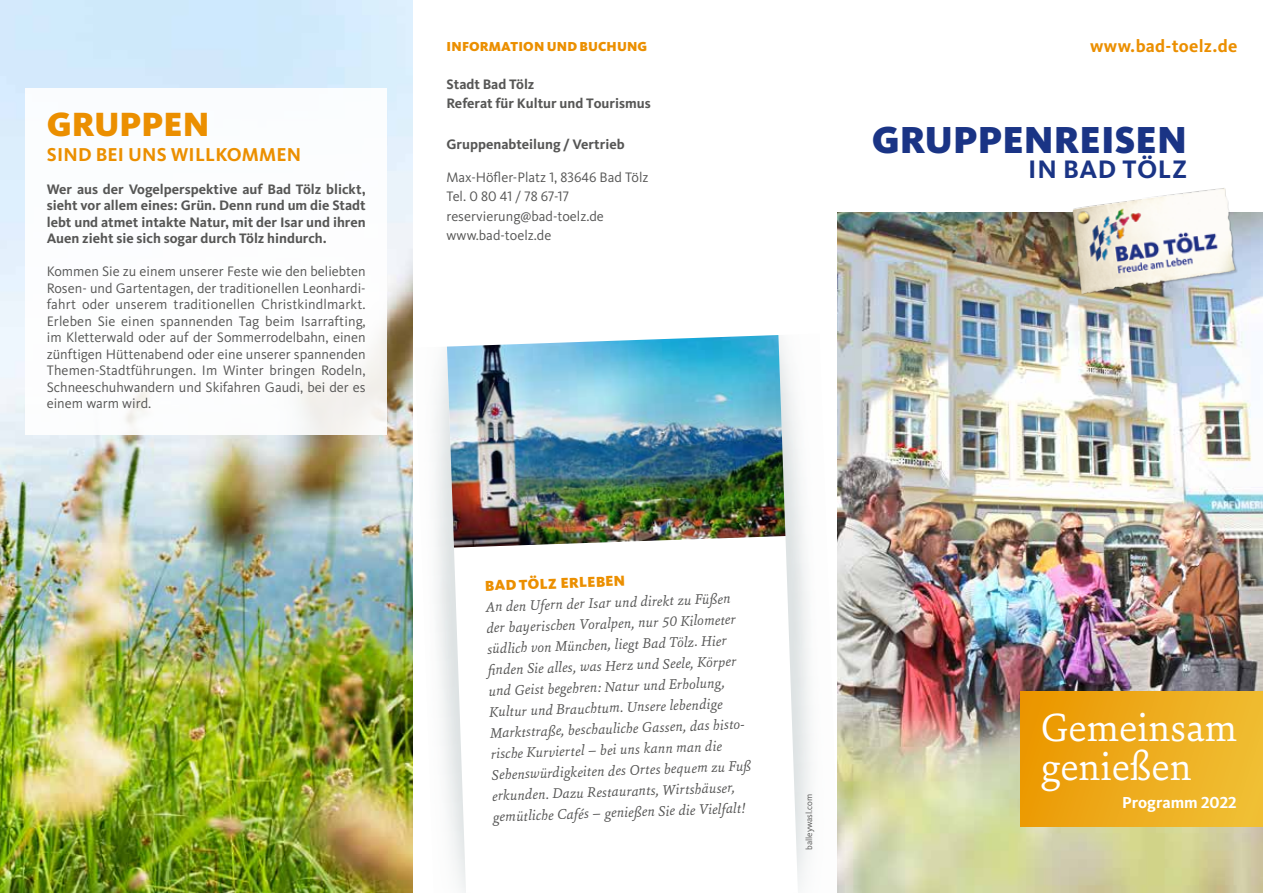
<style>
.page{position:relative;width:1263px;height:893px;background:#fff}
.page>*{position:absolute;margin:0;border:0;box-sizing:border-box;transform-origin:0 0}
.t1{font:42px/39px "Sina Nova";color:#fff}
.t2{font:900 39px "Kievit OT";color:#1a3485}
.t3{font:900 34.8px "Kievit OT";color:#eb8f00}
.t4{font:700 26.25px "Kievit OT";letter-spacing:.025em;color:#1a3485}
.t5{font:700 19.35px "Kievit OT";letter-spacing:.01em;color:#eb8f00}
.t6{font:700 18px "Kievit OT";letter-spacing:.015em;color:#eb8f00}
.t7{font:700 16.5px "Kievit OT";color:#fff}
.t8{font:italic 15px/21px "Sina Nova";color:#565655}
.t9{font:900 15px "Kievit OT";color:#eb8f00}
.t10{font:14.25px/16.5px "Kievit OT";color:#565655}
.t11{font:700 14.25px/16.5px "Kievit OT";color:#565655}
.t12{font:900 13.5px "Kievit OT";letter-spacing:.01em;color:#eb8f00}
.t13{font:9px "Kievit OT";color:#565655}
</style>
<div class="page">
<img style="left:838px;top:213px;width:425px;height:680px">
<img style="left:1072px;top:188px;width:169px;height:108px">
<img style="left:798px;top:334px;width:41px;height:559px">
<svg style="left:447px;top:356px;width:351px;height:537px"></svg>
<img style="left:447px;top:335px;width:338px;height:213px">
<img style="left:0;top:0;width:412px;height:893px">
<div style="left:26px;top:88px;width:361px;height:346px;background:#fff"></div>
<div style="left:1020px;top:692px;width:243px;height:135px;background:linear-gradient(to right,#eb9801,#f0bf36)"></div>
<h3 class="t3" style="left:47px;top:103px;width:164px">GRUPPEN</h3>
<h3 class="t5" style="left:47px;top:143px;width:256px">SIND BEI UNS WILLKOMMEN</h3>
<p class="t11" style="left:47px;top:181px;width:320px;text-align:justify">Wer aus der Vogelperspektive auf Bad Tölz blickt, sieht vor allem eines: Grün. Denn rund um die Stadt lebt und atmet intakte Natur, mit der Isar und ihren Auen zieht sie sich sogar durch Tölz hindurch.</p>
<p class="t10" style="left:47px;top:264px;width:320px;text-align:justify">Kommen Sie zu einem unserer Feste wie den beliebten Rosen- und Gartentagen, der traditionellen Leonhardi&shy;fahrt oder unserem traditionellen Christkindlmarkt.<br>Erleben Sie einen spannenden Tag beim Isarrafting, im Kletterwald oder auf der Sommerrodelbahn, einen zünftigen Hüttenabend oder eine unserer spannenden Themen-Stadtführungen. Im Winter bringen Rodeln, Schneeschuhwandern und Skifahren Gaudi, bei der es einem warm wird.</p>
<p class="t12" style="left:447px;top:39px;width:202px">INFORMATION UND BUCHUNG</p>
<p class="t11" style="left:446px;top:74px;width:206px;line-height:19.5px">Stadt Bad Tölz<br>Referat für Kultur und Tourismus</p>
<p class="t11" style="left:446px;top:136px;width:180px">Gruppenabteilung / Vertrieb</p>
<p class="t10" style="left:446px;top:167px;width:204px;line-height:19.5px">Max-Höfler-Platz 1, 83646 Bad Tölz<br>Tel. 0 80 41 / 78 67-17 reservierung@bad-toelz.de www.bad-toelz.de</p>
<p class="t6" style="left:1090px;top:35px;width:149px">www.bad-toelz.de</p>
<h2 class="t2" style="left:872px;top:116px;width:317px">GRUPPENREISEN</h2>
<h3 class="t4" style="left:1028px;top:154px;width:160px">IN BAD TÖLZ</h3>
<p class="t9" style="left:485px;top:577px;width:142px;rotate:-2deg">BAD TÖLZ ERLEBEN</p>
<p class="t8" style="left:485px;top:596px;width:261px;rotate:-2deg">An den Ufern der Isar und direkt zu Füßen der bayerischen Voralpen, nur 50 Kilometer südlich von München, liegt Bad Tölz. Hier<br>fi nden Sie alles, was Herz und Seele, Körper und Geist begehren: Natur und Erholung, Kultur und Brauchtum. Unsere lebendige Marktstraße, beschauliche Gassen, das histo&shy;rische Kurviertel – bei uns kann man die Sehenswürdigkeiten des Ortes bequem zu Fuß erkunden. Dazu Restaurants, Wirtshäuser, gemütliche Cafés – genießen Sie die Vielfalt!</p>
<p class="t13" style="left:804px;top:850px;width:58px;rotate:-90deg">balleywasl.com</p>
<h1 class="t1" style="left:1041px;top:707px;width:197px">Gemeinsam genießen</h1>
<p class="t7" style="left:1122px;top:792px;width:116px">Programm 2022</p>
</div>
